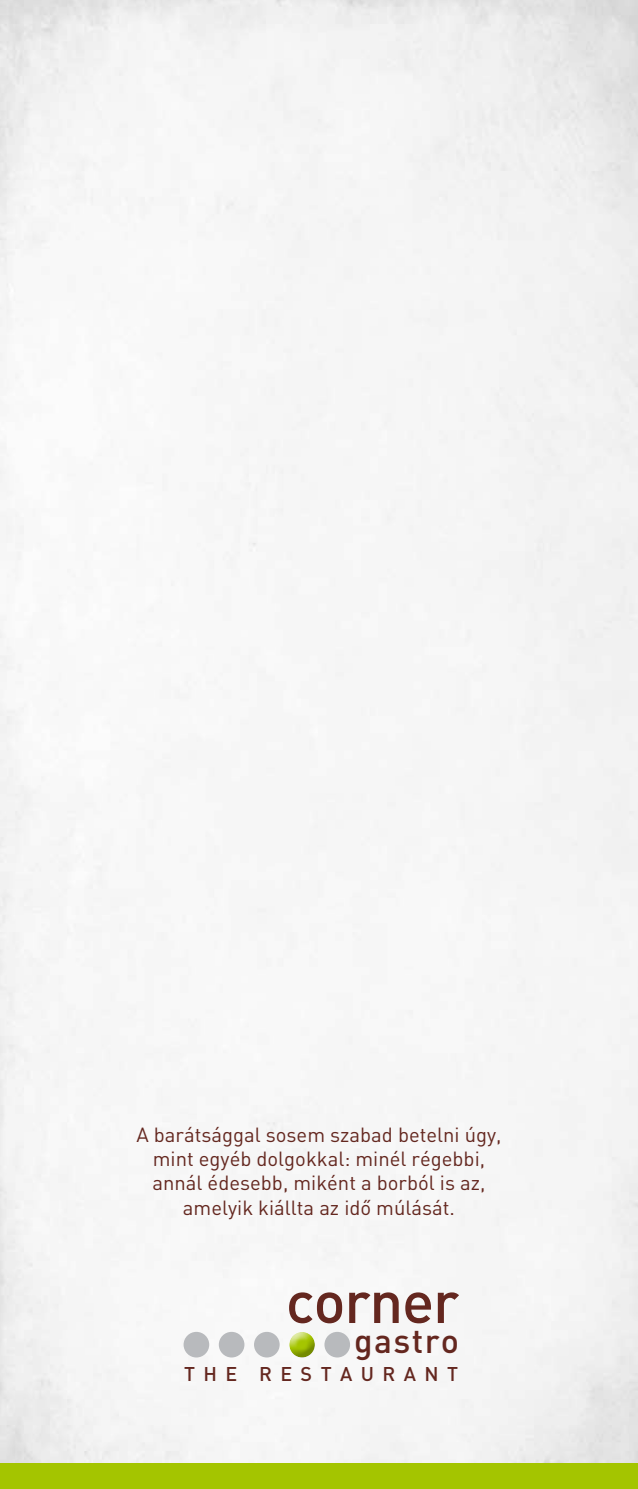
<style>
.page{position:relative;width:638px;height:1489px;background:#fff}
.page>*{position:absolute;margin:0;border:0;box-sizing:border-box;transform-origin:0 0}
.t1{font:500 59.55px "DIN";color:#64271f}
.t2{font:500 33.9px "DIN";color:#64271f}
.t3{font:20.25px/24.3px "DIN";color:#64271f;text-align:center}
.t4{font:500 19.65px "DIN";letter-spacing:.43em;color:#64271f}
</style>
<div class="page">
<div style="left:0;top:1463px;width:638px;height:25px;background:#a4c500"></div>
<div style="left:184px;top:1331px;width:25px;height:26px;background:#b8babd;border-radius:50%"></div>
<div style="left:219px;top:1331px;width:25px;height:26px;background:#b8babd;border-radius:50%"></div>
<div style="left:254px;top:1331px;width:26px;height:26px;background:#b8babd;border-radius:50%"></div>
<div style="left:287px;top:1329px;width:29px;height:20px;background:#fff;opacity:.75"></div>
<div style="left:287px;top:1334px;width:29px;height:24px;background:#000;opacity:.3"></div>
<div style="left:324px;top:1331px;width:26px;height:26px;background:#b8babd;border-radius:50%"></div>
<p class="t3" style="left:136px;top:1121px;width:367px">A barátsággal sosem szabad betelni úgy, mint egyéb dolgokkal: minél régebbi, annál édesebb, miként a borból is az, amelyik kiállta az idő múlását.</p>
<h1 class="t1" style="left:286px;top:1261px;width:175px">corner</h1>
<h2 class="t2" style="left:354px;top:1317px;width:107px">gastro</h2>
<p class="t4" style="left:184px;top:1360px;width:271px">The rest aurant</p>
</div>
